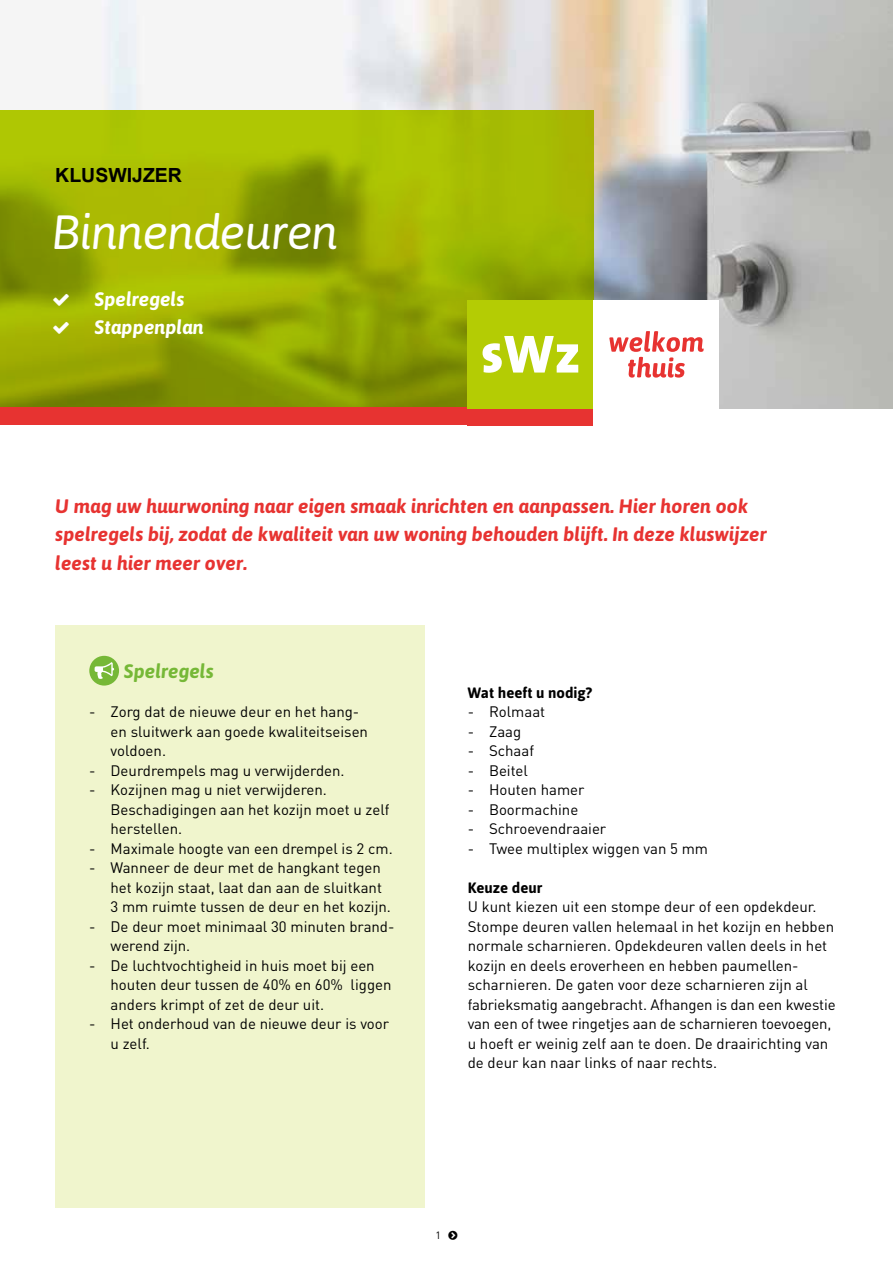
<style>
.page{position:relative;width:893px;height:1263px;background:#fff}
.page>*{position:absolute;margin:0;border:0;box-sizing:border-box;transform-origin:0 0}
.t1{font:italic 48px "Asap";letter-spacing:-.02em;color:#fff}
.t2{font:italic 700 19.5px/28.5px "Asap";color:#e73331}
.t3{font:italic 700 19.5px/28.5px "Asap";color:#fff}
.t4{font:italic 700 19.5px "Asap";color:#76b837}
.t5{font:700 19.5px "Arial";color:#000}
.t6{font:15px/19.5px "DIN";color:#000}
.t7{font:700 15px "Asap";color:#000}
.t8{font:10.5px "DIN";color:#000}
</style>
<div class="page">
<div style="left:55px;top:626px;width:370px;height:582px;background:#f0f5cd"></div>
<div style="left:89px;top:656px;width:30px;height:30px;background:#76b837;border-radius:50%"></div>
<svg style="left:95px;top:662px;width:19px;height:17px"></svg>
<img style="left:101px;top:0;width:792px;height:408px">
<svg style="left:0;top:110px;width:593px;height:297px;background:#9aad02"></svg>
<div style="left:0;top:407px;width:593px;height:18px;background:#e73331"></div>
<div style="left:468px;top:300px;width:125px;height:109px;background:#b4cc04"></div>
<svg style="left:483px;top:336px;width:95px;height:37px"></svg>
<div style="left:593px;top:300px;width:126px;height:109px;background:#fff"></div>
<svg style="left:609px;top:331px;width:95px;height:47px"></svg>
<svg style="left:53px;top:294px;width:16px;height:12px"></svg>
<svg style="left:53px;top:322px;width:16px;height:12px"></svg>
<h2 class="t5" style="left:55px;top:162px;width:128px">KLUSWIJZER</h2>
<h1 class="t1" style="left:52px;top:200px;width:288px">Binnendeuren</h1>
<h2 class="t3" style="left:95px;top:284px;width:111px">Spelregels<br>Stappenplan</h2>
<h2 class="t2" style="left:55px;top:491px;width:713px">U mag uw huurwoning naar eigen smaak inrichten en aanpassen. Hier horen ook spelregels bij, zodat de kwaliteit van uw woning behouden blijft. In deze kluswijzer leest u hier meer over.</h2>
<h2 class="t4" style="left:124px;top:658px;width:91px">Spelregels</h2>
<p class="t6" style="left:111px;top:702px;width:259px;text-indent:-21px">- Zorg dat de nieuwe deur en het hang&shy;en sluitwerk aan goede kwaliteitseisen voldoen.</p>
<p class="t6" style="left:89px;top:760px;width:257px">- Deurdrempels mag u verwijderden.</p>
<p class="t6" style="left:111px;top:780px;width:281px;text-indent:-21px">- Kozijnen mag u niet verwijderen.<br>Beschadigingen aan het kozijn moet u zelf herstellen.</p>
<p class="t6" style="left:89px;top:838px;width:305px">- Maximale hoogte van een drempel is 2 cm.</p>
<p class="t6" style="left:111px;top:858px;width:282px;text-indent:-21px">- Wanneer de deur met de hangkant tegen het kozijn staat, laat dan aan de sluitkant<br>3 mm ruimte tussen de deur en het kozijn.</p>
<p class="t6" style="left:111px;top:916px;width:285px;text-indent:-21px">- De deur moet minimaal 30 minuten brand&shy;werend zijn.</p>
<p class="t6" style="left:111px;top:955px;width:282px;text-indent:-21px">- De luchtvochtigheid in huis moet bij een houten deur tussen de 40% en 60% liggen anders krimpt of zet de deur uit.</p>
<p class="t6" style="left:111px;top:1014px;width:280px;text-indent:-21px">- Het onderhoud van de nieuwe deur is voor u zelf.</p>
<p class="t7" style="left:468px;top:682px;width:126px">Wat heeft u nodig?</p>
<p class="t6" style="left:468px;top:702px;width:79px">- Rolmaat</p>
<p class="t6" style="left:468px;top:721px;width:55px">- Zaag</p>
<p class="t6" style="left:468px;top:741px;width:68px">- Schaaf</p>
<p class="t6" style="left:468px;top:760px;width:62px">- Beitel</p>
<p class="t6" style="left:468px;top:780px;width:118px">- Houten hamer</p>
<p class="t6" style="left:468px;top:799px;width:112px">- Boormachine</p>
<p class="t6" style="left:468px;top:819px;width:140px">- Schroevendraaier</p>
<p class="t6" style="left:468px;top:838px;width:242px">- Twee multiplex wiggen van 5 mm</p>
<p class="t7" style="left:468px;top:877px;width:76px">Keuze deur</p>
<p class="t6" style="left:468px;top:897px;width:369px">U kunt kiezen uit een stompe deur of een opdekdeur.<br>Stompe deuren vallen helemaal in het kozijn en hebben normale scharnieren. Opdekdeuren vallen deels in het kozijn en deels eroverheen en hebben paumellen&shy;scharnieren. De gaten voor deze scharnieren zijn al fabrieksmatig aangebracht. Afhangen is dan een kwestie van een of twee ringetjes aan de scharnieren toevoegen, u hoeft er weinig zelf aan te doen. De draairichting van de deur kan naar links of naar rechts.</p>
<p class="t8" style="left:435px;top:1229px;width:7px">1</p>
</div>
